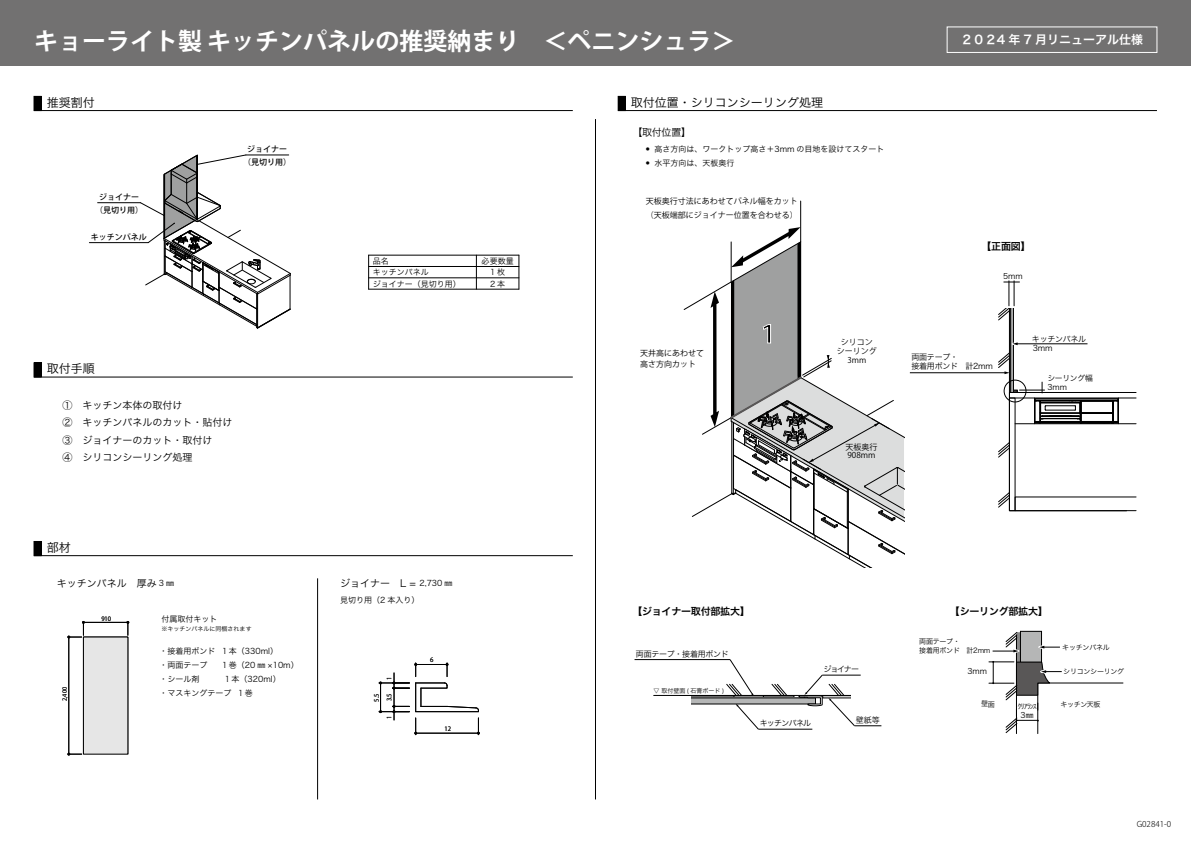
<style>
.page{position:relative;width:1191px;height:842px;background:#fff}
.page>*{position:absolute;margin:0;border:0;box-sizing:border-box;transform-origin:0 0}
.t1{font:500 24.2px "Koz Go Pr 6 N";color:#000}
.t2{font:700 24px "Koz Go Pr 6 N";color:#fff}
.t3{font:12px "Hira Kaku Pro W3";color:#000}
.t4{font:12px "Hira Kaku Pro W6";color:#fff}
.t5{font:10px/17.5px "Hira Kaku Pro W3";color:#000}
.t6{font:10px "Hira Kaku Pro W6";letter-spacing:-.025em;color:#000}
.t7{font:8.1px "Koz Go Pr 6 N";color:#000}
.t8{font:8px/11.3px "Hira Kaku Pro W3";color:#000}
.t9{font:8px/9px "Koz Go Pr 6 N";color:#000}
.t10{font:8px/9.6px "Hira Kaku Pro W3";letter-spacing:-.035em;color:#000}
.t11{font:500 8px/12.9px "Koz Go Pr 6 N";color:#000;text-align:center}
.t12{font:300 8px "Koz Go Pr 6 N";color:#000}
.t13{font:8px "Hira Kaku Pro W3";letter-spacing:-.095em;color:#000}
.t14{font:7.8px/9.7px "Hira Kaku Pro W3";letter-spacing:-.035em;color:#000}
.t15{font:7.8px "Hira Kaku Pro W3";color:#000}
.t16{font:7px/8.4px "Hira Kaku Pro W3";letter-spacing:-.035em;color:#000}
.t17{font:6px "Hira Kaku Pro W3";color:#000}
.t18{font:6px "Koz Go Pr 6 N";color:#000}
.t19{font:5.7px "Koz Go Pr 6 N";color:#000}
.s1{font-size:8px}
</style>
<div class="page">
<div style="left:0;top:0;width:1191px;height:65px;background:#727171"></div>
<hr style="left:34px;top:110px;width:539px;height:1px;background:#000">
<div style="left:34px;top:96px;width:7px;height:15px;background:#000"></div>
<div style="left:34px;top:96px;width:8px;height:15px;border:1px solid #000"></div>
<hr style="left:910px;top:373px;width:96px;height:1px;background:#000">
<svg style="left:987px;top:353px;width:27px;height:23px"></svg>
<svg style="left:998px;top:442px;width:11px;height:15px"></svg>
<div style="left:1010px;top:305px;width:3px;height:88px;border:1px solid #000"></div>
<hr style="left:1016px;top:344px;width:71px;height:1px;background:#000">
<svg style="left:1008px;top:340px;width:11px;height:7px"></svg>
<div style="left:1004px;top:380px;width:22px;height:22px;border:1px solid #000;border-radius:50%"></div>
<svg style="left:998px;top:492px;width:138px;height:19px"></svg>
<div style="left:1009px;top:392px;width:127px;height:6px;border:1px solid #000"></div>
<hr style="left:1015px;top:424px;width:121px;height:1px;background:#000">
<svg style="left:1012px;top:382px;width:107px;height:42px"></svg>
<hr style="left:1009px;top:306px;width:1px;height:205px;background:#000">
<hr style="left:1009px;top:510px;width:127px;height:1px;background:#000">
<svg style="left:998px;top:281px;width:21px;height:39px"></svg>
<svg style="left:735px;top:704px;width:23px;height:25px"></svg>
<hr style="left:734px;top:696px;width:30px;height:2px;background:#898989">
<div style="left:822px;top:695px;width:35px;height:3px;border:1px solid #000"></div>
<div style="left:679px;top:698px;width:136px;height:6px;background:#b5b6b6"></div>
<svg style="left:798px;top:675px;width:24px;height:31px"></svg>
<svg style="left:726px;top:659px;width:28px;height:36px"></svg>
<svg style="left:772px;top:684px;width:14px;height:11px"></svg>
<hr style="left:653px;top:695px;width:203px;height:1px;background:#000">
<div style="left:674px;top:696px;width:17px;height:16px;background:#fff"></div>
<hr style="left:595px;top:119px;width:1px;height:680px;background:#000">
<hr style="left:98px;top:202px;width:42px;height:1px;background:#000">
<hr style="left:89px;top:242px;width:59px;height:1px;background:#000">
<svg style="left:140px;top:154px;width:151px;height:175px"></svg>
<hr style="left:800px;top:201px;width:1px;height:41px;background:#000">
<svg style="left:683px;top:227px;width:221px;height:340px"></svg>
<div style="left:196px;top:155px;width:2px;height:65px;border:1px solid #000"></div>
<div style="left:164px;top:174px;width:1px;height:64px;border:1px solid #000"></div>
<hr style="left:1016px;top:632px;width:4px;height:31px;background:#898989">
<div style="left:1020px;top:631px;width:21px;height:31px;background:#b5b6b6"></div>
<div style="left:1020px;top:631px;width:21px;height:32px;border:1px solid #000"></div>
<hr style="left:1016px;top:635px;width:1px;height:99px;background:#000">
<svg style="left:992px;top:632px;width:32px;height:22px"></svg>
<svg style="left:1038px;top:644px;width:22px;height:6px"></svg>
<hr style="left:822px;top:675px;width:38px;height:1px;background:#000">
<hr style="left:758px;top:729px;width:54px;height:1px;background:#000">
<hr style="left:634px;top:659px;width:96px;height:1px;background:#000">
<svg style="left:828px;top:684px;width:53px;height:43px"></svg>
<hr style="left:618px;top:110px;width:539px;height:1px;background:#000">
<div style="left:618px;top:96px;width:7px;height:15px;background:#000"></div>
<div style="left:617px;top:96px;width:9px;height:15px;border:1px solid #000"></div>
<hr style="left:34px;top:377px;width:539px;height:1px;background:#000">
<div style="left:34px;top:363px;width:7px;height:14px;background:#000"></div>
<div style="left:34px;top:362px;width:8px;height:16px;border:1px solid #000"></div>
<hr style="left:369px;top:266px;width:150px;height:1px;background:#000">
<hr style="left:369px;top:278px;width:150px;height:1px;background:#000">
<hr style="left:369px;top:289px;width:150px;height:1px;background:#000">
<hr style="left:369px;top:255px;width:150px;height:1px;background:#000">
<hr style="left:518px;top:255px;width:1px;height:34px;background:#000">
<hr style="left:476px;top:255px;width:1px;height:34px;background:#000">
<hr style="left:368px;top:255px;width:1px;height:34px;background:#000">
<div style="left:946px;top:27px;width:211px;height:26px;border:1px solid #fff"></div>
<hr style="left:317px;top:578px;width:1px;height:221px;background:#000">
<hr style="left:34px;top:555px;width:539px;height:1px;background:#000">
<div style="left:34px;top:541px;width:7px;height:15px;background:#000"></div>
<div style="left:34px;top:541px;width:8px;height:15px;border:1px solid #000"></div>
<hr style="left:379px;top:711px;width:30px;height:1px;background:#000">
<hr style="left:379px;top:683px;width:30px;height:1px;background:#000">
<svg style="left:379px;top:681px;width:3px;height:32px"></svg>
<div style="left:83px;top:637px;width:45px;height:117px;background:#e6e6e6"></div>
<div style="left:83px;top:637px;width:45px;height:117px;border:1px solid #000"></div>
<hr style="left:69px;top:637px;width:1px;height:117px;background:#000">
<hr style="left:83px;top:622px;width:45px;height:1px;background:#000">
<svg style="left:126px;top:621px;width:3px;height:14px"></svg>
<svg style="left:67px;top:621px;width:18px;height:17px"></svg>
<svg style="left:67px;top:753px;width:15px;height:2px"></svg>
<svg style="left:392px;top:663px;width:88px;height:72px"></svg>
<svg style="left:988px;top:661px;width:135px;height:73px"></svg>
<p class="t2" style="left:34px;top:28px;width:703px">キョーライト製 キッチンパネルの推奨納まり　＜ペニンシュラ＞</p>
<p class="t3" style="left:47px;top:92px;width:49px">推奨割付</p>
<p class="t11" style="left:95px;top:190px;width:49px">ジョイナー（見切り用）</p>
<p class="t11" style="left:91px;top:230px;width:58px">キッチンパネル</p>
<p class="t11" style="left:243px;top:143px;width:49px">ジョイナー（見切り用）</p>
<p class="t3" style="left:47px;top:358px;width:49px">取付手順</p>
<p class="t5" style="left:62px;top:395px;width:171px">① キッチン本体の取付け<br>② キッチンパネルのカット・貼付け<br>③ ジョイナーのカット・取付け<br>④ シリコンシーリング処理</p>
<p class="t8" style="left:373px;top:255px;width:89px">品名<br>キッチンパネル<br>ジョイナー（見切り用）</p>
<p class="t8" style="left:481px;top:255px;width:33px;text-align:center">必要数量<br>1枚<br>2本</p>
<p class="t3" style="left:631px;top:92px;width:193px">取付位置・シリコンシーリング処理</p>
<p class="t5" style="left:632px;top:123px;width:60px">【取付位置】</p>
<p class="t8" style="left:643px;top:142px;width:242px">• 高さ方向は、ワークトップ高さ＋3mm の目地を設けてスタート</p>
<p class="t8" style="left:643px;top:156px;width:92px">• 水平方向は、天板奥行</p>
<p class="t9" style="left:646px;top:194px;width:153px;line-height:14px">天板奥行寸法にあわせてパネル幅をカット（天板端部にジョイナー位置を合わせる）</p>
<p class="t9" style="left:640px;top:348px;width:65px;line-height:11px">天井高にあわせて高さ方向カット</p>
<p class="t1" style="left:756px;top:320px;width:26px">１</p>
<p class="t9" style="left:837px;top:338px;width:41px;text-align:center">シリコンシーリング<br>3mm</p>
<p class="t9" style="left:845px;top:443px;width:33px">天板奥行</p>
<p class="t7" style="left:847px;top:451px;width:30px">908mm</p>
<p class="t4" style="left:961px;top:29px;width:184px">２０２4 年 7 月リニューアル仕様</p>
<p class="t6" style="left:981px;top:237px;width:51px">【正面図】</p>
<p class="t15" style="left:1003px;top:269px;width:21px">5mm</p>
<p class="t10" style="left:911px;top:351px;width:83px">両面テープ・<br>接着用ボンド　計2mm</p>
<p class="t10" style="left:1032px;top:333px;width:56px">キッチンパネル</p>
<p class="t8" style="left:1033px;top:342px;width:21px">3mm</p>
<p class="t14" style="left:1047px;top:372px;width:47px">シーリング幅<br>3mm</p>
<p class="t3" style="left:47px;top:537px;width:25px">部材</p>
<p class="t5" style="left:57px;top:574px;width:119px">キッチンパネル　厚み <span class="s1">3 ㎜</span></p>
<p class="t5" style="left:340px;top:574px;width:114px">ジョイナー　L = <span class="s1">2,730 ㎜</span></p>
<p class="t8" style="left:340px;top:594px;width:81px">見切り用（2 本入り）</p>
<p class="t19" style="left:62px;top:701px;width:15px;rotate:-90deg">2,400</p>
<p class="t18" style="left:101px;top:615px;width:11px">910</p>
<p class="t8" style="left:162px;top:613px;width:57px">付属取付キット</p>
<p class="t8" style="left:160px;top:643px;width:141px;line-height:14px">・接着用ボンド １本（330ml）<br>・両面テープ　 １巻（20 ㎜ ×10m）・シール剤　</p>
<p class="t17" style="left:162px;top:624px;width:91px">※キッチンパネルに同梱されます</p>
<p class="t8" style="left:160px;top:671px;width:123px;line-height:14px;text-indent:64px">１本（320ml）・マスキングテープ １巻</p>
<p class="t18" style="left:386px;top:680px;width:5px;rotate:-90deg">1</p>
<p class="t18" style="left:386px;top:701px;width:9px;rotate:-90deg">3.5</p>
<p class="t18" style="left:373px;top:702px;width:9px;rotate:-90deg">5.5</p>
<p class="t18" style="left:386px;top:719px;width:5px;rotate:-90deg">1</p>
<p class="t18" style="left:430px;top:656px;width:5px">6</p>
<p class="t18" style="left:444px;top:725px;width:8px">12</p>
<p class="t6" style="left:632px;top:603px;width:119px">【ジョイナー取付部拡大】</p>
<p class="t10" style="left:636px;top:648px;width:94px">両面テープ・接着用ボンド</p>
<p class="t17" style="left:653px;top:686px;width:72px">▽ 取付壁面 ( 石膏ボード )</p>
<p class="t8" style="left:823px;top:663px;width:37px">ジョイナー</p>
<p class="t13" style="left:759px;top:716px;width:53px">キッチンパネル</p>
<p class="t8" style="left:856px;top:713px;width:26px">壁紙等</p>
<p class="t6" style="left:950px;top:603px;width:99px">【シーリング部拡大】</p>
<p class="t16" style="left:919px;top:637px;width:73px">両面テープ・<br>接着用ボンド　計2mm</p>
<p class="t15" style="left:967px;top:664px;width:21px">3mm</p>
<p class="t16" style="left:1017px;top:701px;width:21px">ｸﾘｱﾗﾝｽ</p>
<p class="t15" style="left:1020px;top:708px;width:14px">3㎜</p>
<p class="t16" style="left:1062px;top:642px;width:49px">キッチンパネル</p>
<p class="t16" style="left:1063px;top:667px;width:63px">シリコンシーリング</p>
<p class="t16" style="left:1060px;top:699px;width:42px">キッチン天板</p>
<p class="t12" style="left:1136px;top:819px;width:36px">G02841-0</p>
</div>
